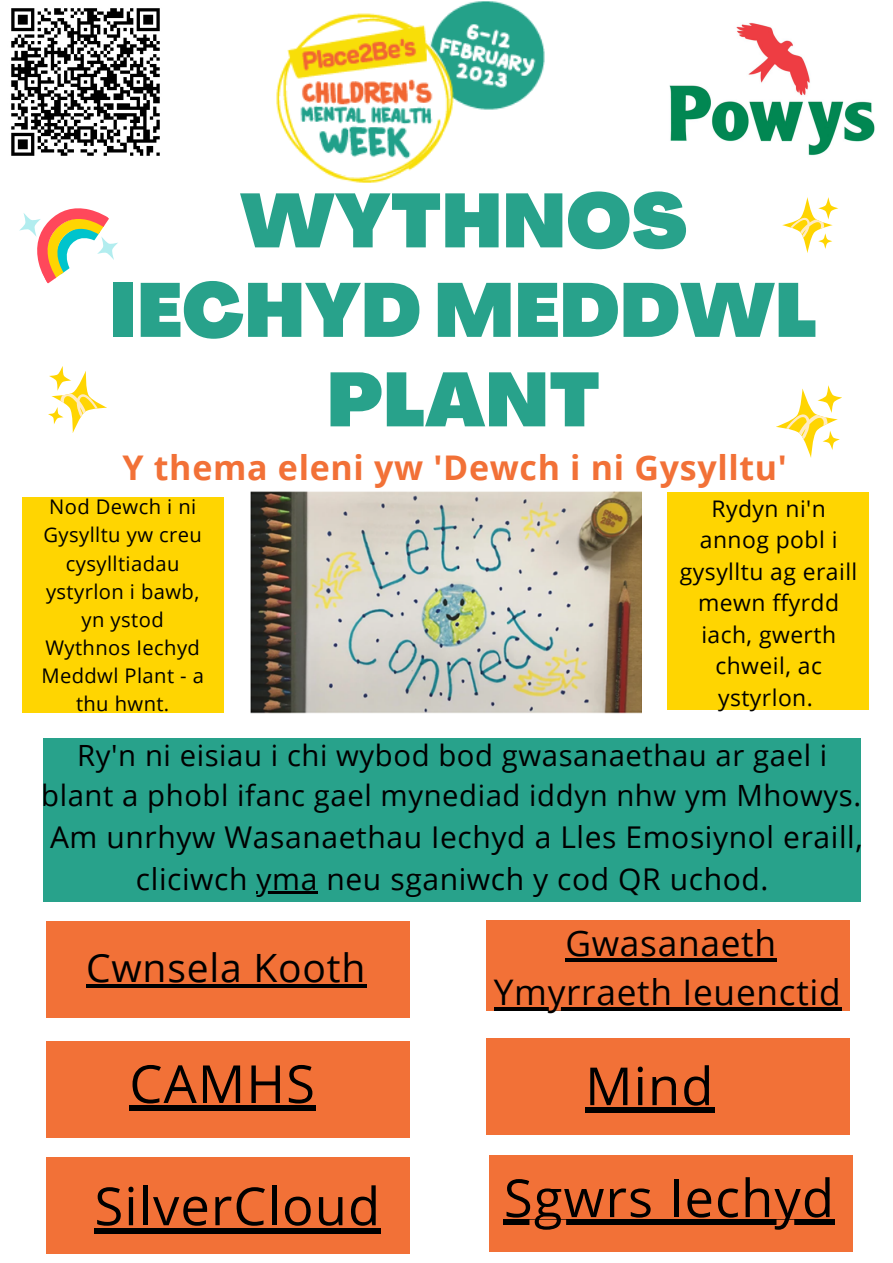
<style>
.page{position:relative;width:893px;height:1263px;background:#fff}
.page>*{position:absolute;margin:0;border:0;box-sizing:border-box;transform-origin:0 0}
.t1{font:900 75px/89.5px "Agrandir";color:#28a28b;text-align:center}
.t2{font:52.5px "Open Sans";letter-spacing:.02em;color:#000}
.t3{font:39px "Open Sans";letter-spacing:.02em;color:#000}
.t4{font:35.25px/49px "Open Sans";letter-spacing:.02em;color:#000;text-align:center}
.t5{font:700 33.97px "Open Sans";letter-spacing:.02em;color:#f27137}
.t6{font:30px/41.6px "Open Sans";letter-spacing:.02em;color:#000;text-align:center}
.t7{font:29.25px/40.5px "Open Sans";letter-spacing:.02em;color:#000;text-align:center}
.t8{font:22.88px/31.5px "Open Sans";letter-spacing:.02em;color:#000;text-align:center}
.t9{font:20.17px/28.1px "Open Sans";letter-spacing:.02em;color:#000;text-align:center}
</style>
<div class="page">
<div style="left:22px;top:498px;width:201px;height:215px;background:#ffd501"></div>
<div style="left:47px;top:921px;width:363px;height:97px;background:#f27137"></div>
<svg style="left:19px;top:208px;width:99px;height:76px"></svg>
<svg style="left:782px;top:197px;width:56px;height:56px"></svg>
<svg style="left:776px;top:385px;width:66px;height:73px"></svg>
<img style="left:276px;top:1px;width:269px;height:182px">
<img style="left:669px;top:23px;width:206px;height:133px">
<img style="left:250px;top:491px;width:391px;height:222px">
<div style="left:667px;top:492px;width:202px;height:217px;background:#ffd501"></div>
<img style="left:11px;top:8px;width:149px;height:148px">
<div style="left:44px;top:738px;width:817px;height:163px;background:#28a28b"></div>
<svg style="left:48px;top:366px;width:59px;height:67px"></svg>
<div style="left:47px;top:1041px;width:363px;height:96px;background:#f27137"></div>
<div style="left:129px;top:1106px;width:187px;height:5px;background:#000"></div>
<hr style="left:86px;top:984px;width:280px;height:3px;background:#000">
<div style="left:486px;top:920px;width:363px;height:90px;background:#f27137"></div>
<hr style="left:565px;top:958px;width:211px;height:3px;background:#000">
<hr style="left:494px;top:1007px;width:347px;height:3px;background:#000">
<hr style="left:256px;top:891px;width:62px;height:3px;background:#000">
<div style="left:489px;top:1155px;width:363px;height:96px;background:#f27137"></div>
<svg style="left:504px;top:1220px;width:331px;height:5px;fill:#000"></svg>
<div style="left:486px;top:1038px;width:363px;height:97px;background:#f27137"></div>
<div style="left:585px;top:1108px;width:129px;height:5px;background:#000"></div>
<div style="left:47px;top:1157px;width:363px;height:97px;background:#f27137"></div>
<div style="left:94px;top:1228px;width:287px;height:5px;background:#000"></div>
<h1 class="t1" style="left:110px;top:184px;width:708px">WYTHNOS<br>IECHYD MEDDWL<br>PLANT</h1>
<h3 class="t5" style="left:122px;top:443px;width:666px">Y thema eleni yw 'Dewch i ni Gysylltu'</h3>
<p class="t9" style="left:41px;top:492px;width:164px">Nod Dewch i ni<br>Gysylltu yw creu cysylltiadau ystyrlon i bawb, yn ystod<br>Wythnos Iechyd<br>Meddwl Plant - a thu hwnt.</p>
<p class="t8" style="left:680px;top:492px;width:179px">Rydyn ni'n annog pobl i gysylltu ag eraill mewn ffyrdd iach, gwerth chweil, ac ystyrlon.</p>
<h3 class="t7" style="left:41px;top:734px;width:821px">Ry'n ni eisiau i chi wybod bod gwasanaethau ar gael i blant a phobl ifanc gael mynediad iddyn nhw ym Mhowys.</h3>
<h3 class="t6" style="left:50px;top:815px;width:814px">Am unrhyw Wasanaethau Iechyd a Lles Emosiynol eraill, cliciwch yma neu sganiwch y cod QR uchod.</h3>
<h3 class="t3" style="left:86px;top:940px;width:281px">Cwnsela Kooth</h3>
<h2 class="t2" style="left:129px;top:1047px;width:187px">CAMHS</h2>
<h2 class="t2" style="left:94px;top:1169px;width:287px">SilverCloud</h2>
<h3 class="t4" style="left:494px;top:917px;width:348px">Gwasanaeth<br>Ymyrraeth Ieuenctid</h3>
<h2 class="t2" style="left:585px;top:1049px;width:130px">Mind</h2>
<h2 class="t2" style="left:504px;top:1161px;width:332px">Sgwrs Iechyd</h2>
</div>
